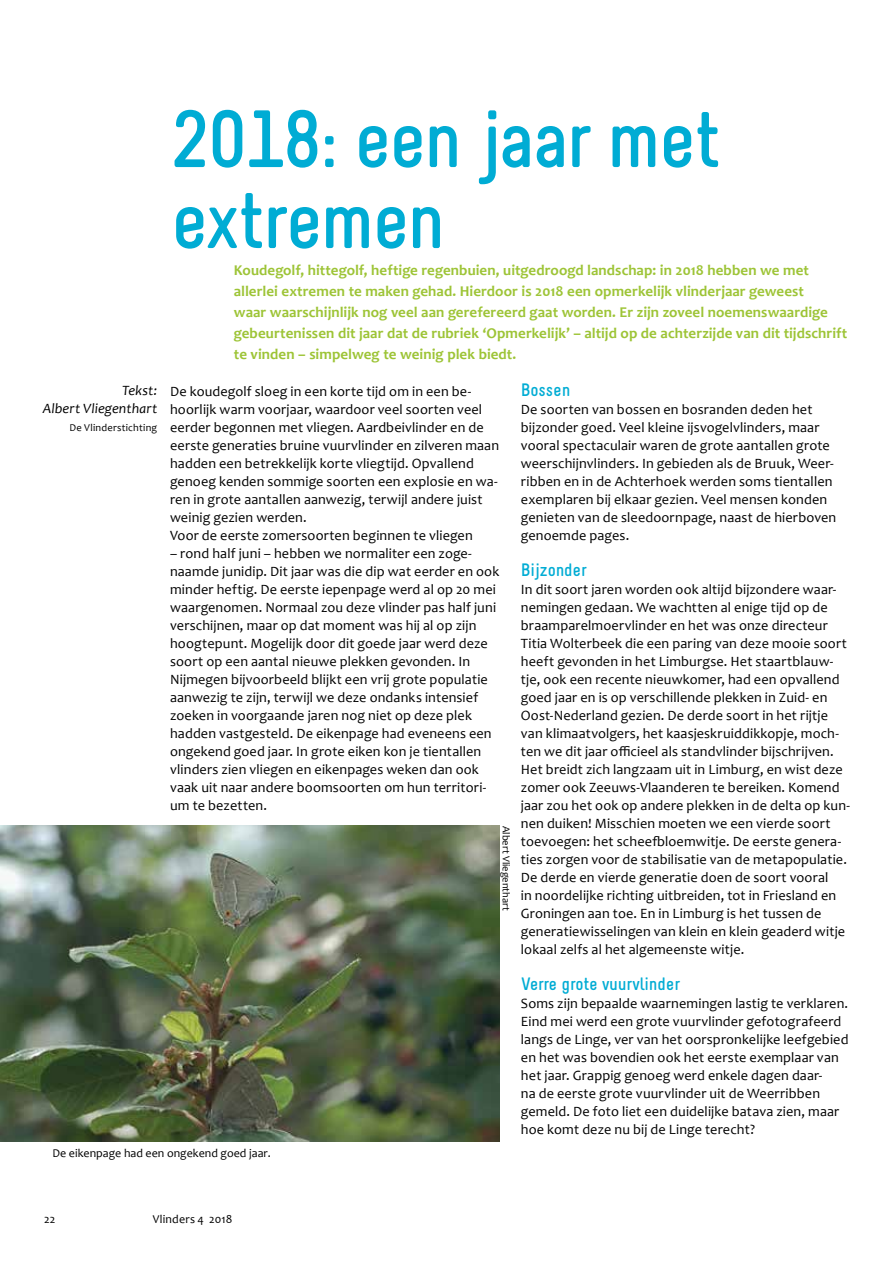
<style>
.page{position:relative;width:893px;height:1263px;background:#fff}
.page>*{position:absolute;margin:0;border:0;box-sizing:border-box;transform-origin:0 0}
.t1{font:700 81px/81px "Melbourne";letter-spacing:-.03em;color:#00acd4}
.t2{font:700 18px "Melbourne";color:#00acd4}
.t3{font:700 15px/21px "Candara";letter-spacing:.005em;color:#9dc436}
.t4{font:14.25px/18px "Candara";letter-spacing:.01em;color:#000}
.t5{font:italic 14.25px/18px "Candara";letter-spacing:.01em;color:#000;text-align:right}
.t6{font:12px "Candara";color:#000}
.t7{font:10.5px "Candara";letter-spacing:.01em;color:#000}
</style>
<div class="page">
<img style="left:0;top:826px;width:500px;height:316px">
<h1 class="t1" style="left:170px;top:99px;width:552px">2018: een jaar met extremen</h1>
<p class="t5" style="left:43px;top:381px;width:116px">Tekst:<br>Albert Vliegenthart</p>
<p class="t7" style="left:70px;top:421px;width:89px">De Vlinderstichting</p>
<p class="t3" style="left:234px;top:259px;width:615px">Koudegolf, hittegolf, heftige regenbuien, uitgedroogd landschap: in 2018 hebben we met allerlei extremen te maken gehad. Hierdoor is 2018 een opmerkelijk vlinderjaar geweest<br>waar waarschijnlijk nog veel aan gerefereerd gaat worden. Er zijn zoveel noemenswaardige gebeurtenissen dit jaar dat de rubriek ‘Opmerkelijk’ – altijd op de achterzijde van dit tijdschrift te vinden – simpelweg te weinig plek biedt.</p>
<p class="t4" style="left:170px;top:382px;width:331px">De koudegolf sloeg in een korte tijd om in een be&shy;hoorlijk warm voorjaar, waardoor veel soorten veel eerder begonnen met vliegen. Aardbeivlinder en de eerste generaties bruine vuurvlinder en zilveren maan hadden een betrekkelijk korte vliegtijd. Opvallend genoeg kenden sommige soorten een explosie en wa&shy;ren in grote aantallen aanwezig, terwijl andere juist weinig gezien werden.<br>Voor de eerste zomersoorten beginnen te vliegen</p>
<p class="t4" style="left:170px;top:544px;width:331px">– rond half juni – hebben we normaliter een zoge&shy;naamde junidip. Dit jaar was die dip wat eerder en ook minder heftig. De eerste iepenpage werd al op 20 mei waargenomen. Normaal zou deze vlinder pas half juni verschijnen, maar op dat moment was hij al op zijn hoogtepunt. Mogelijk door dit goede jaar werd deze soort op een aantal nieuwe plekken gevonden. In Nijmegen bijvoorbeeld blijkt een vrij grote populatie aanwezig te zijn, terwijl we deze ondanks intensief zoeken in voorgaande jaren nog niet op deze plek hadden vastgesteld. De eikenpage had eveneens een ongekend goed jaar. In grote eiken kon je tientallen vlinders zien vliegen en eikenpages weken dan ook vaak uit naar andere boomsoorten om hun territori&shy;um te bezetten.</p>
<p class="t7" style="left:513px;top:826px;width:86px;rotate:90deg">Albert Vliegenthart</p>
<p class="t2" style="left:521px;top:379px;width:51px">Bossen</p>
<p class="t4" style="left:521px;top:400px;width:317px">De soorten van bossen en bosranden deden het bijzonder goed. Veel kleine ijsvogelvlinders, maar vooral spectaculair waren de grote aantallen grote weerschijnvlinders. In gebieden als de Bruuk, Weer&shy;ribben en in de Achterhoek werden soms tientallen exemplaren bij elkaar gezien. Veel mensen konden genieten van de sleedoornpage, naast de hierboven genoemde pages.</p>
<p class="t2" style="left:521px;top:559px;width:67px">Bijzonder</p>
<p class="t4" style="left:521px;top:580px;width:331px">In dit soort jaren worden ook altijd bijzondere waar&shy;nemingen gedaan. We wachtten al enige tijd op de braamparelmoervlinder en het was onze directeur Titia Wolterbeek die een paring van deze mooie soort heeft gevonden in het Limburgse. Het staartblauw&shy;tje, ook een recente nieuwkomer, had een opvallend goed jaar en is op verschillende plekken in Zuid- en Oost-Nederland gezien. De derde soort in het rijtje van klimaatvolgers, het kaasjeskruiddikkopje, moch&shy;ten we dit jaar officieel als standvlinder bijschrijven.<br>Het breidt zich langzaam uit in Limburg, en wist deze zomer ook Zeeuws-Vlaanderen te bereiken. Komend jaar zou het ook op andere plekken in de delta op kun&shy;nen duiken! Misschien moeten we een vierde soort toevoegen: het scheefbloemwitje. De eerste genera&shy;ties zorgen voor de stabilisatie van de metapopulatie.<br>De derde en vierde generatie doen de soort vooral<br>in noordelijke richting uitbreiden, tot in Friesland en Groningen aan toe. En in Limburg is het tussen de generatiewisselingen van klein en klein geaderd witje lokaal zelfs al het algemeenste witje.</p>
<p class="t2" style="left:521px;top:973px;width:160px">Verre grote vuurvlinder</p>
<p class="t4" style="left:521px;top:994px;width:329px">Soms zijn bepaalde waarnemingen lastig te verklaren.<br>Eind mei werd een grote vuurvlinder gefotografeerd langs de Linge, ver van het oorspronkelijke leefgebied en het was bovendien ook het eerste exemplaar van het jaar. Grappig genoeg werd enkele dagen daar-<br>na de eerste grote vuurvlinder uit de Weerribben gemeld. De foto liet een duidelijke batava zien, maar hoe komt deze nu bij de Linge terecht?</p>
<p class="t6" style="left:52px;top:1145px;width:220px">De eikenpage had een ongekend goed jaar.</p>
<p class="t6" style="left:44px;top:1211px;width:13px">22</p>
<p class="t6" style="left:153px;top:1211px;width:81px">Vlinders 4 2018</p>
</div>
